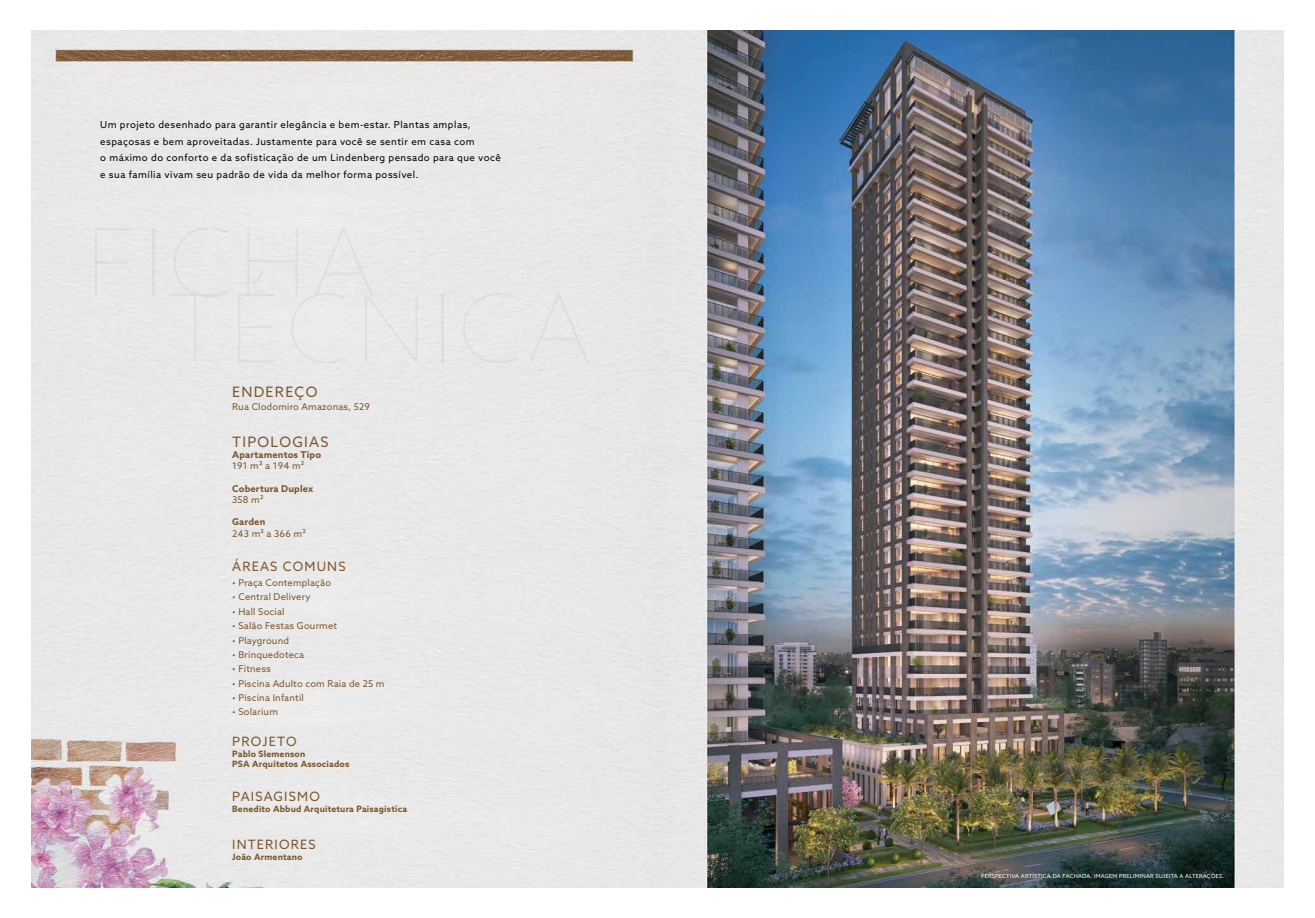
<style>
.page{position:relative;width:1315px;height:918px;background:#fff}
.page>*{position:absolute;margin:0;border:0;box-sizing:border-box;transform-origin:0 0}
.t1{font:14.35px "Azo Sans";letter-spacing:.09em;color:#7c572d}
.t2{font:12.86px "Azo Sans";letter-spacing:.09em;color:#7c572d}
.t3{font:9.62px/16.6px "Azo Sans";letter-spacing:.05em;color:#000}
.t4{font:9.36px "Azo Sans";letter-spacing:.02em;color:#7c572d}
.t5{font:700 9.36px "Azo Sans";letter-spacing:.02em;color:#7c572d}
.t6{font:700 8.75px/10.5px "Azo Sans";letter-spacing:.02em;color:#7c572d}
.t7{font:5.6px "Azo Sans";letter-spacing:.04em;color:#fff}
</style>
<div class="page">
<img style="left:31px;top:31px;width:1252px;height:856px">
<p class="t3" style="left:100px;top:116px;width:402px">Um projeto desenhado para garantir elegância e bem-estar. Plantas amplas, espaçosas e bem aproveitadas. Justamente para você se sentir em casa com<br>o máximo do conforto e da sofisticação de um Lindenberg pensado para que você e sua família vivam seu padrão de vida da melhor forma possível.</p>
<h1 class="t1" style="left:232px;top:383px;width:87px">ENDEREÇO</h1>
<p class="t4" style="left:232px;top:401px;width:139px">Rua Clodomiro Amazonas, 529</p>
<h1 class="t1" style="left:232px;top:432px;width:98px">TIPOLOGIAS</h1>
<p class="t5" style="left:232px;top:448px;width:90px">Apartamentos Tipo</p>
<p class="t4" style="left:232px;top:460px;width:74px">191 m² a 194 m²</p>
<p class="t5" style="left:232px;top:482px;width:83px">Cobertura Duplex</p>
<p class="t4" style="left:232px;top:493px;width:33px">358 m²</p>
<p class="t5" style="left:232px;top:516px;width:35px">Garden</p>
<p class="t4" style="left:232px;top:527px;width:75px">243 m² a 366 m²</p>
<h2 class="t2" style="left:232px;top:558px;width:115px">ÁREAS COMUNS</h2>
<p class="t4" style="left:232px;top:576px;width:100px">• Praça Contemplação</p>
<p class="t4" style="left:232px;top:591px;width:80px">• Central Delivery</p>
<p class="t4" style="left:232px;top:605px;width:54px">• Hall Social</p>
<p class="t4" style="left:232px;top:620px;width:106px">• Salão Festas Gourmet</p>
<p class="t4" style="left:232px;top:634px;width:58px">• Playground</p>
<p class="t4" style="left:232px;top:648px;width:74px">• Brinquedoteca</p>
<p class="t4" style="left:232px;top:663px;width:40px">• Fitness</p>
<p class="t4" style="left:232px;top:677px;width:154px">• Piscina Adulto com Raia de 25 m</p>
<p class="t4" style="left:232px;top:691px;width:73px">• Piscina Infantil</p>
<p class="t4" style="left:232px;top:706px;width:47px">• Solarium</p>
<h2 class="t2" style="left:232px;top:733px;width:66px">PROJETO</h2>
<p class="t6" style="left:232px;top:748px;width:119px">Pablo Slemenson<br>PSA Arquitetos Associados</p>
<h2 class="t2" style="left:232px;top:788px;width:89px">PAISAGISMO</h2>
<p class="t6" style="left:232px;top:803px;width:176px">Benedito Abbud Arquitetura Paisagística</p>
<h2 class="t2" style="left:232px;top:836px;width:85px">INTERIORES</h2>
<p class="t6" style="left:232px;top:851px;width:72px">João Armentano</p>
<p class="t7" style="left:981px;top:872px;width:244px">PERSPECTIVA ARTÍSTICA DA FACHADA. IMAGEM PRELIMINAR SUJEITA A ALTERAÇÕES.</p>
</div>
